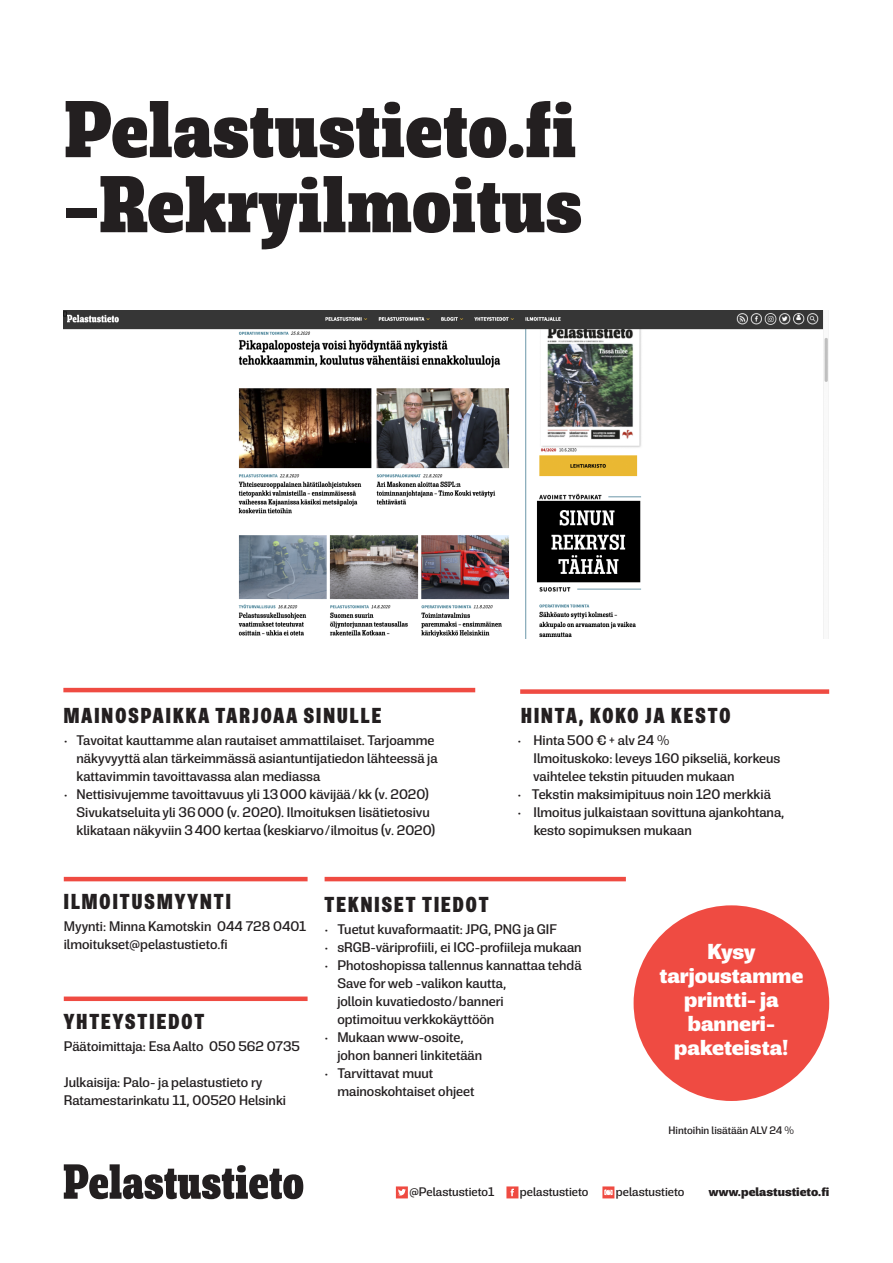
<style>
.page{position:relative;width:893px;height:1263px;background:#fff}
.page>*{position:absolute;margin:0;border:0;box-sizing:border-box;transform-origin:0 0}
.t1{font:900 78px/75px "Rude Slab Condensed";color:#231f20}
.t2{font:900 extra-condensed 21px "Rude";letter-spacing:.1em;color:#231f20}
.t3{font:800 21px/24px "Rude";color:#fff;text-align:center}
.t4{font:13.5px/18px "Rude";color:#231f20}
.t5{font:12px "Rude";color:#231f20}
.t6{font:800 12px "Rude";color:#231f20}
.t7{font:10.5px "Rude";color:#231f20}
.s1{font-family:"Acto"}
</style>
<div class="page">
<div style="left:520px;top:689px;width:309px;height:5px;background:#ef4b42"></div>
<hr style="left:64px;top:877px;width:244px;height:4px;background:#ef4b42">
<div style="left:64px;top:996px;width:244px;height:5px;background:#ef4b42"></div>
<hr style="left:325px;top:877px;width:301px;height:4px;background:#ef4b42">
<hr style="left:63px;top:688px;width:412px;height:4px;background:#ef4b42">
<div style="left:634px;top:905px;width:195px;height:196px;background:#ef4b42;border-radius:50%"></div>
<svg style="left:396px;top:1186px;width:12px;height:12px"></svg>
<svg style="left:506px;top:1186px;width:12px;height:12px"></svg>
<svg style="left:602px;top:1186px;width:12px;height:12px"></svg>
<svg style="left:64px;top:1164px;width:239px;height:35px"></svg>
<img style="left:64px;top:310px;width:764px;height:328px">
<h1 class="t1" style="left:64px;top:90px;width:520px">Pelastustieto.fi –Rekryilmoitus</h1>
<h2 class="t2" style="left:64px;top:702px;width:319px">MAINOSPAIKKA TARJOAA SINULLE</h2>
<p class="t4" style="left:77px;top:731px;width:363px;text-indent:-13px">• Tavoitat kauttamme alan rautaiset ammattilaiset. Tarjoamme näkyvyyttä alan tärkeimmässä asiantuntijatiedon lähteessä ja kattavimmin tavoittavassa alan mediassa</p>
<p class="t4" style="left:77px;top:785px;width:360px;text-indent:-13px">• Nettisivujemme tavoittavuus yli 13 000 kävijää/kk (v. 2020)<br>Sivukatseluita yli 36 000 (v. 2020). Ilmoituksen lisätietosivu klikataan näkyviin 3 400 kertaa (keskiarvo/ilmoitus (v. 2020)</p>
<h2 class="t2" style="left:521px;top:702px;width:211px">HINTA, KOKO JA KESTO</h2>
<p class="t4" style="left:533px;top:731px;width:249px;text-indent:-16px">• Hinta 500 € + alv 24 %<br>Ilmoituskoko: leveys 160 pikseliä, korkeus vaihtelee tekstin pituuden mukaan</p>
<p class="t4" style="left:517px;top:785px;width:255px">• Tekstin maksimipituus noin 120 merkkiä</p>
<p class="t4" style="left:534px;top:803px;width:252px;text-indent:-16px">• Ilmoitus julkaistaan sovittuna ajankohtana, kesto sopimuksen mukaan</p>
<h2 class="t2" style="left:64px;top:888px;width:169px">ILMOITUSMYYNTI</h2>
<p class="t4" style="left:64px;top:917px;width:244px">Myynti: Minna Kamotskin 044 728 0401 ilmoitukset@pelastustieto.fi</p>
<h2 class="t2" style="left:64px;top:1008px;width:142px">YHTEYSTIEDOT</h2>
<p class="t4" style="left:64px;top:1037px;width:238px">Päätoimittaja: Esa Aalto 050 562 0735</p>
<p class="t4" style="left:64px;top:1073px;width:224px">Julkaisija: Palo- ja pelastustieto ry<br>Ratamestarinkatu 11, 00520 Helsinki</p>
<h2 class="t2" style="left:325px;top:891px;width:166px">TEKNISET TIEDOT</h2>
<p class="t4" style="left:325px;top:920px;width:234px">• Tuetut kuvaformaatit: JPG, PNG ja GIF</p>
<p class="t4" style="left:325px;top:938px;width:259px">• sRGB-väriprofiili, ei ICC-profiileja mukaan</p>
<p class="t4" style="left:337px;top:956px;width:246px;text-indent:-13px">• Photoshopissa tallennus kannattaa tehdä Save for web -valikon kautta,<br>jolloin kuvatiedosto/banneri<br>optimoituu verkkokäyttöön</p>
<p class="t4" style="left:337px;top:1028px;width:146px;text-indent:-13px">• Mukaan www-osoite, johon banneri linkitetään</p>
<p class="t4" style="left:337px;top:1064px;width:139px;text-indent:-13px">• Tarvittavat muut mainoskohtaiset ohjeet</p>
<h2 class="t3" style="left:659px;top:939px;width:146px">Kysy tarjoustamme printti- ja banneri&shy;paketeista!</h2>
<p class="t7" style="left:669px;top:1123px;width:127px">Hintoihin lisätään ALV 24 %</p>
<p class="t5" style="left:409px;top:1184px;width:87px">@Pelastustieto1</p>
<p class="t5" style="left:520px;top:1184px;width:70px">pelastustieto</p>
<p class="t5" style="left:616px;top:1184px;width:70px">pelastustieto</p>
<p class="t6" style="left:708px;top:1184px;width:122px"><span class="s1">www.</span>pelastustieto.fi</p>
</div>
